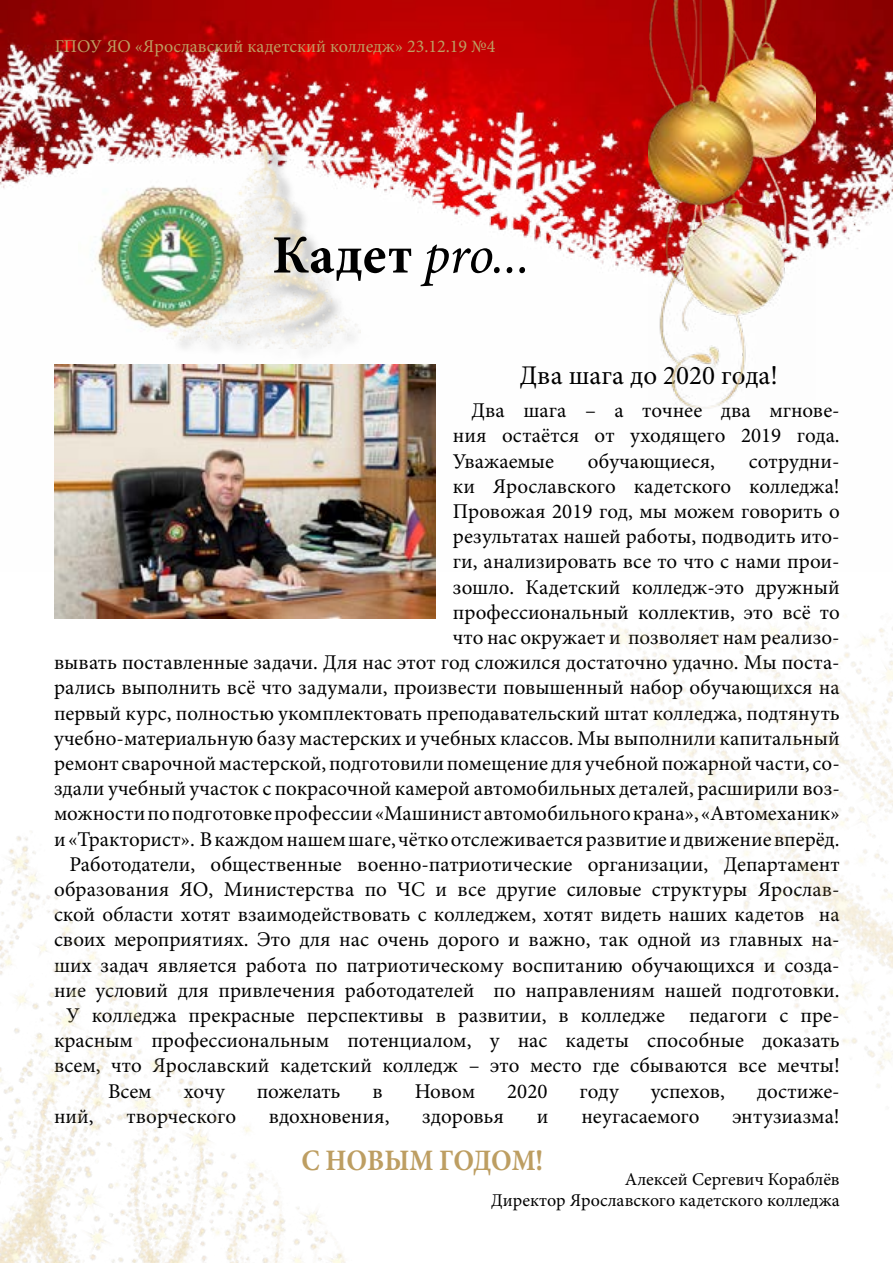
<style>
.page{position:relative;width:893px;height:1263px;background:#fff}
.page>*{position:absolute;margin:0;border:0;box-sizing:border-box;transform-origin:0 0}
.t1{font:italic 54px "Minion Pro";color:#000}
.t2{font:700 29.7px "Minion Pro";letter-spacing:-.005em;color:#bd9e62;scale:.91 1}
.t3{font:27px "Minion Pro";color:#000}
.t4{font:21px/25.2px "Minion Pro";color:#000;text-align:justify}
.t5{font:18px/21.6px "Minion Pro";color:#000;text-align:right}
.t6{font:18px "Minion Pro";color:#bd9e62}
.s1{font-weight:700;font-style:normal}
</style>
<div class="page">
<img style="left:54px;top:572px;width:382px;height:46px">
<img style="left:0;top:0;width:893px;height:572px">
<img style="left:79px;top:164px;width:84px;height:185px">
<img style="left:648px;top:0;width:167px;height:403px">
<div style="left:170px;top:136px;width:207px;height:231px;background:#000;opacity:.75"></div>
<img style="left:163px;top:129px;width:197px;height:220px">
<img style="left:0;top:831px;width:345px;height:432px">
<img style="left:557px;top:403px;width:336px;height:685px">
<p class="t6" style="left:55px;top:34px;width:442px">ГПОУ ЯО «Ярославский кадетский колледж» 23.12.19 №4</p>
<h1 class="t1" style="left:272px;top:218px;width:259px"><span class="s1">Кадет</span> pro...</h1>
<p class="t3" style="left:520px;top:358px;width:260px">Два шага до 2020 года!</p>
<p class="t4" style="left:453px;top:398px;width:388px;text-indent:19px">Два шага – а точнее два мгнове&shy;ния остаётся от уходящего 2019 года.<br>Уважаемые</p>
<p class="t4" style="left:588px;top:448px;width:129px">обучающиеся,</p>
<p class="t4" style="left:749px;top:448px;width:92px">сотрудни-</p>
<p class="t4" style="left:453px;top:473px;width:388px">ки Ярославского кадетского колледжа!</p>
<p class="t4" style="left:453px;top:499px;width:388px">Провожая 2019 год, мы можем говорить о</p>
<p class="t4" style="left:453px;top:524px;width:388px">результатах нашей работы, подводить ито-</p>
<p class="t4" style="left:453px;top:549px;width:388px">ги, анализировать все то что с нами прои-</p>
<p class="t4" style="left:453px;top:574px;width:388px">зошло. Кадетский колледж-это дружный</p>
<p class="t4" style="left:453px;top:599px;width:388px">профессиональный коллектив, это всё то</p>
<p class="t4" style="left:453px;top:625px;width:388px">что нас окружает и позволяет нам реализо-</p>
<p class="t4" style="left:54px;top:650px;width:787px">вывать поставленные задачи. Для нас этот год сложился достаточно удачно. Мы поста-</p>
<p class="t4" style="left:54px;top:675px;width:787px">рались выполнить всё что задумали, произвести повышенный набор обучающихся на</p>
<p class="t4" style="left:54px;top:700px;width:787px">первый курс, полностью укомплектовать преподавательский штат колледжа, подтянуть</p>
<p class="t4" style="left:54px;top:725px;width:787px">учебно-материальную базу мастерских и учебных классов. Мы выполнили капитальный</p>
<p class="t4" style="left:54px;top:751px;width:787px">ремонт сварочной мастерской, подготовили помещение для учебной пожарной части, со-</p>
<p class="t4" style="left:54px;top:776px;width:787px">здали учебный участок с покрасочной камерой автомобильных деталей, расширили воз-</p>
<p class="t4" style="left:54px;top:801px;width:787px">можности по подготовке профессии «Машинист автомобильного крана», «Автомеханик»</p>
<p class="t4" style="left:54px;top:826px;width:787px">и «Тракторист». В каждом нашем шаге, чётко отслеживается развитие и движение вперёд.</p>
<p class="t4" style="left:69px;top:851px;width:772px">Работодатели, общественные военно-патриотические организации, Департамент</p>
<p class="t4" style="left:54px;top:877px;width:787px">образования ЯО, Министерства по ЧС и все другие силовые структуры Ярослав-</p>
<p class="t4" style="left:54px;top:902px;width:787px">ской области хотят взаимодействовать с колледжем, хотят видеть наших кадетов на</p>
<p class="t4" style="left:54px;top:927px;width:787px">своих мероприятиях. Это для нас очень дорого и важно, так одной из главных на-</p>
<p class="t4" style="left:54px;top:952px;width:787px">ших задач является работа по патриотическому воспитанию обучающихся и созда-</p>
<p class="t4" style="left:54px;top:977px;width:787px">ние условий для привлечения работодателей по направлениям нашей подготовки.</p>
<p class="t4" style="left:66px;top:1003px;width:775px">У колледжа прекрасные перспективы в развитии, в колледже педагоги с пре-</p>
<p class="t4" style="left:54px;top:1028px;width:787px">красным профессиональным потенциалом, у нас кадеты способные доказать</p>
<p class="t4" style="left:54px;top:1053px;width:787px">всем, что Ярославский кадетский колледж – это место где сбываются все мечты!</p>
<p class="t4" style="left:108px;top:1078px;width:45px">Всем</p>
<p class="t4" style="left:184px;top:1078px;width:43px">хочу</p>
<p class="t4" style="left:257px;top:1078px;width:85px">пожелать</p>
<p class="t4" style="left:372px;top:1078px;width:12px">в</p>
<p class="t4" style="left:415px;top:1078px;width:62px">Новом</p>
<p class="t4" style="left:507px;top:1078px;width:42px">2020</p>
<p class="t4" style="left:580px;top:1078px;width:41px">году</p>
<p class="t4" style="left:651px;top:1078px;width:76px">успехов,</p>
<p class="t4" style="left:757px;top:1078px;width:84px">достиже-</p>
<p class="t4" style="left:54px;top:1103px;width:41px">ний,</p>
<p class="t4" style="left:127px;top:1103px;width:111px">творческого</p>
<p class="t4" style="left:269px;top:1103px;width:122px">вдохновения,</p>
<p class="t4" style="left:422px;top:1103px;width:83px">здоровья</p>
<p class="t4" style="left:537px;top:1103px;width:13px">и</p>
<p class="t4" style="left:581px;top:1103px;width:120px">неугасаемого</p>
<p class="t4" style="left:732px;top:1103px;width:109px">энтузиазма!</p>
<h2 class="t2" style="left:301px;top:1139px;width:267px">С НОВЫМ ГОДОМ!</h2>
<p class="t5" style="left:491px;top:1168px;width:350px">Алексей Сергевич Кораблёв<br>Директор Ярославского кадетского колледжа</p>
</div>
